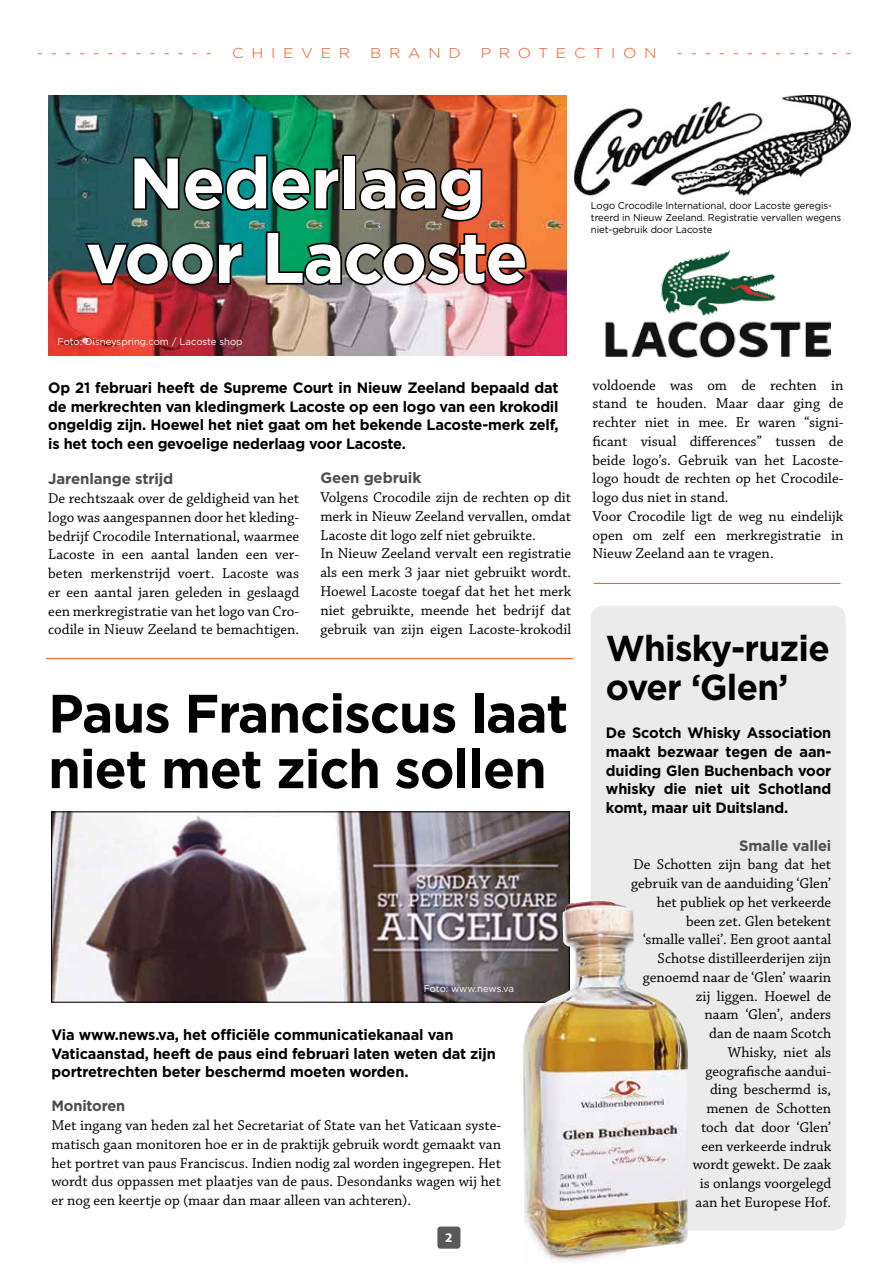
<style>
.page{position:relative;width:893px;height:1263px;background:#fff}
.page>*{position:absolute;margin:0;border:0;box-sizing:border-box;transform-origin:0 0}
.t1{font:700 71.25px/74.6px "Gotham";letter-spacing:-.02em;color:#fff;text-align:center}
.t2{font:700 54px/55.5px "Gotham";letter-spacing:-.02em;color:#000}
.t3{font:700 36px/39px "Gotham";letter-spacing:-.02em;color:#000}
.t4{font:15px/18.8px "Chaparral Pro";color:#000;text-align:justify}
.t5{font:700 15px/18.8px "Gotham";letter-spacing:-.01em;color:#000;text-align:justify}
.t6{font:700 15px "Gotham";letter-spacing:-.01em;color:#4d4d4f}
.t7{font:300 14.25px "Gotham";letter-spacing:.49em;color:#f05423;scale:1.1 1}
.t8{font:700 13.2px "Myriad Pro";color:#fff}
.t9{font:9.9px/11.9px "Gotham";letter-spacing:-.01em;color:#000}
.t10{font:9.75px "Gotham";color:#fff}
</style>
<div class="page">
<img style="left:53px;top:813px;width:515px;height:188px">
<div style="left:51px;top:811px;width:519px;height:192px;border:1px solid #000"></div>
<img style="left:574px;top:96px;width:276px;height:100px">
<div style="left:437px;top:1226px;width:23px;height:23px;background:#58595b;border-radius:3px"></div>
<img style="left:48px;top:96px;width:519px;height:259px">
<svg style="left:131px;top:153px;width:211px;height:60px;background:#125546"></svg>
<div style="left:342px;top:155px;width:14px;height:55px;border:3px solid #000"></div>
<svg style="left:358px;top:166px;width:126px;height:57px;background:#5e4132"></svg>
<img style="left:82px;top:241px;width:163px;height:47px">
<img style="left:264px;top:230px;width:264px;height:57px">
<img style="left:605px;top:250px;width:225px;height:108px">
<div style="left:591px;top:606px;width:255px;height:625px;background:#ebebec;border-radius:13px"></div>
<hr style="left:594px;top:583px;width:246px;height:1px;background:#f05423">
<hr style="left:46px;top:658px;width:527px;height:1px;background:#f05423">
<img style="left:522px;top:901px;width:166px;height:360px">
<p class="t7" style="left:37px;top:44px;width:161px">-------------</p>
<p class="t7" style="left:232px;top:44px;width:109px">CHIEVER</p>
<p class="t7" style="left:370px;top:44px;width:84px">BRAND</p>
<p class="t7" style="left:481px;top:44px;width:161px">PROTECTION</p>
<p class="t7" style="left:677px;top:44px;width:161px">-------------</p>
<h1 class="t1" style="left:86px;top:145px;width:444px">Nederlaag voor Lacoste</h1>
<p class="t9" style="left:591px;top:199px;width:252px">Logo Crocodile International, door Lacoste geregis&shy;treerd in Nieuw Zeeland. Registratie vervallen wegens niet-gebruik door Lacoste</p>
<p class="t10" style="left:58px;top:335px;width:187px">Foto: Disneyspring.com / Lacoste shop</p>
<p class="t5" style="left:48px;top:378px;width:512px">Op 21 februari heeft de Supreme Court in Nieuw Zeeland bepaald dat de merkrechten van kledingmerk Lacoste op een logo van een krokodil ongeldig zijn. Hoewel het niet gaat om het bekende Lacoste-merk zelf, is het toch een gevoelige nederlaag voor Lacoste.</p>
<p class="t6" style="left:48px;top:469px;width:127px">Jarenlange strijd</p>
<p class="t4" style="left:48px;top:490px;width:252px">De rechtszaak over de geldigheid van het logo was aangespannen door het kleding&shy;bedrijf Crocodile International, waarmee Lacoste in een aantal landen een ver&shy;beten merkenstrijd voert. Lacoste was er een aantal jaren geleden in geslaagd een merkregistratie van het logo van Cro&shy;codile in Nieuw Zeeland te bemachtigen.</p>
<p class="t6" style="left:320px;top:468px;width:102px">Geen gebruik</p>
<p class="t4" style="left:320px;top:489px;width:252px;text-align:left">Volgens Crocodile zijn de rechten op dit merk in Nieuw Zeeland vervallen, omdat Lacoste dit logo zelf niet gebruikte.<br>In Nieuw Zeeland vervalt een registratie als een merk 3 jaar niet gebruikt wordt.<br>Hoewel Lacoste toegaf dat het het merk niet gebruikte, meende het bedrijf dat gebruik van zijn eigen Lacoste-krokodil</p>
<h2 class="t2" style="left:48px;top:685px;width:521px">Paus Franciscus laat niet met zich sollen</h2>
<p class="t10" style="left:424px;top:983px;width:92px">Foto: www.news.va</p>
<p class="t5" style="left:51px;top:1025px;width:446px;text-align:left">Via www.news.va, het officiële communicatiekanaal van<br>Vaticaanstad, heeft de paus eind februari laten weten dat zijn portretrechten beter beschermd moeten worden.</p>
<p class="t6" style="left:51px;top:1096px;width:75px">Monitoren</p>
<p class="t4" style="left:51px;top:1117px;width:451px">Met ingang van heden zal het Secretariat of State van het Vaticaan syste&shy;matisch gaan monitoren hoe er in de praktijk gebruik wordt gemaakt van het portret van paus Franciscus. Indien nodig zal worden ingegrepen. Het wordt dus oppassen met plaatjes van de paus. Desondanks wagen wij het er nog een keertje op (maar dan maar alleen van achteren).</p>
<p class="t8" style="left:445px;top:1229px;width:9px">2</p>
<p class="t4" style="left:593px;top:376px;width:252px;text-align:left">voldoende was om de rechten in stand te houden. Maar daar ging de rechter niet in mee. Er waren “signi&shy;ficant visual differences” tussen de beide logo’s. Gebruik van het Lacoste&shy;logo houdt de rechten op het Crocodile&shy;logo dus niet in stand.<br>Voor Crocodile ligt de weg nu eindelijk open om zelf een merkregistratie in Nieuw Zeeland aan te vragen.</p>
<h3 class="t3" style="left:606px;top:628px;width:225px">Whisky-ruzie over ‘Glen’</h3>
<p class="t5" style="left:606px;top:723px;width:227px">De Scotch Whisky Association maakt bezwaar tegen de aan&shy;duiding Glen Buchenbach voor whisky die niet uit Schotland komt, maar uit Duitsland.</p>
<p class="t6" style="left:739px;top:835px;width:94px">Smalle vallei</p>
<p class="t4" style="left:631px;top:856px;width:202px;text-align:right">De Schotten zijn bang dat het gebruik van de aanduiding ‘Glen’ het publiek op het verkeerde been zet. Glen betekent<br>‘smalle vallei’. Een groot aantal<br>Schotse distilleerderijen zijn genoemd naar de ‘Glen’ waarin zij liggen. Hoewel de<br>naam ‘Glen’, anders<br>dan de naam Scotch<br>Whisky, niet als<br>geografische aandui-<br>ding beschermd is,<br>menen de Schotten<br>toch dat door ‘Glen’<br>een verkeerde indruk<br>wordt gewekt. De zaak<br>is onlangs voorgelegd<br>aan het Europese Hof.</p>
</div>
